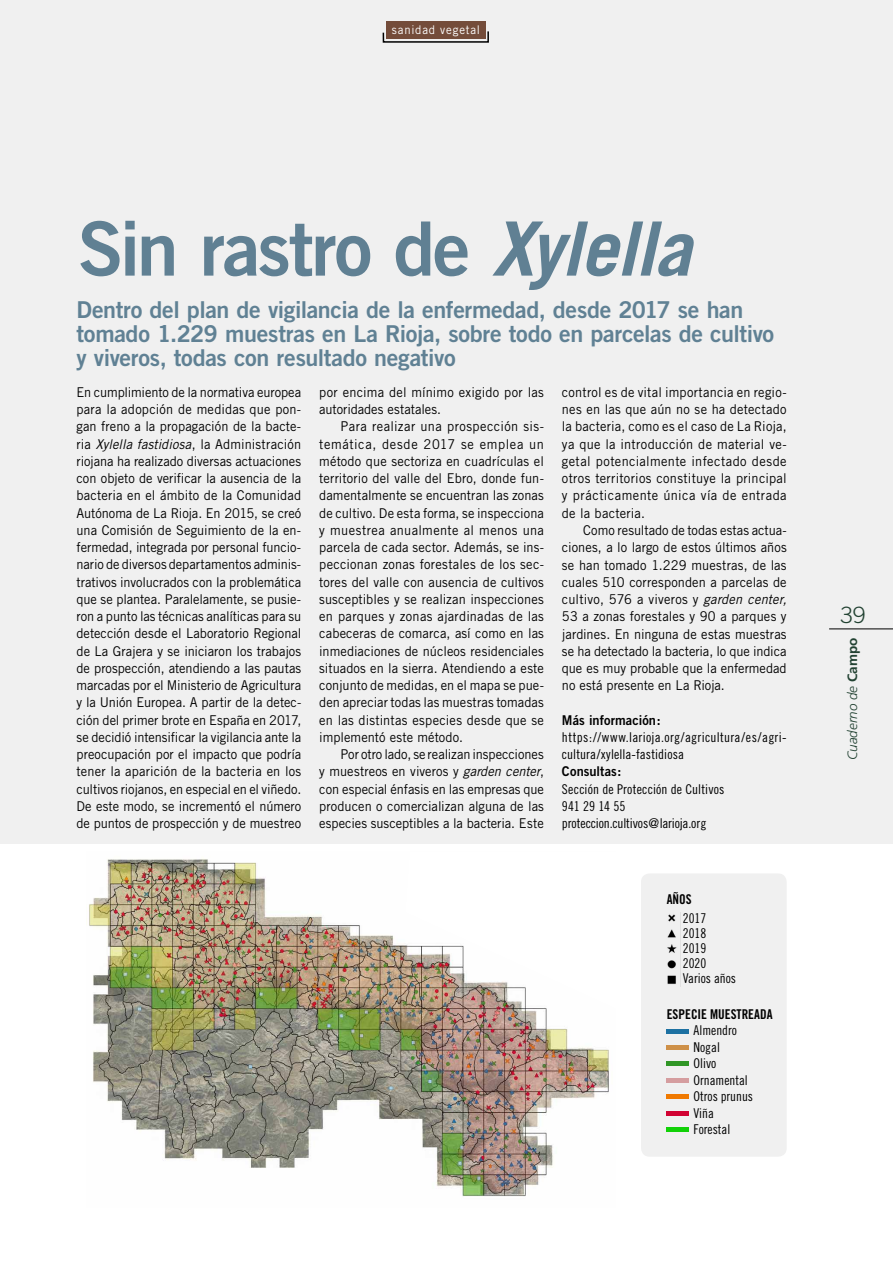
<style>
.page{position:relative;width:893px;height:1263px;background:#f0f0f0}
.page>*{position:absolute;margin:0;border:0;box-sizing:border-box;transform-origin:0 0}
.t1{font:75px "Trade Gothic Bold Two";letter-spacing:-.03em;color:#608093}
.t2{font:23.25px/24px "Trade Gothic Bold Two";letter-spacing:-.015em;color:#608194}
.t3{font:300 22.5px "Trade Gothic";color:#254736}
.t4{font:13.5px/17.2px "Trade Gothic";letter-spacing:.005em;color:#000;text-align:justify;scale:.95 1}
.t5{font:13.5px/16.5px "Trade Gothic Cond Eighteen";color:#000}
.t6{font:13.5px/17.2px "Trade Gothic Cond Eighteen";letter-spacing:.02em;color:#000}
.t7{font:13.5px "Trade Gothic Bold Two";letter-spacing:.005em;color:#000;scale:.95 1}
.t8{font:13.5px "Trade Gothic Bold Cond Twenty";color:#000}
.t9{font:italic 300 13.5px "Frutiger";color:#254736}
.t10{font:12px "Trade Gothic";letter-spacing:.07em;color:#fff;scale:.95 1}
.s1{font-family:"Trade Gothic";font-weight:700;font-style:italic}
.s2{font-style:italic}
.s3{font-weight:700;font-style:normal}
</style>
<div class="page">
<svg style="left:382px;top:30px;width:107px;height:13px"></svg>
<div style="left:386px;top:21px;width:99px;height:18px;background:#744c3a"></div>
<div style="left:0;top:845px;width:893px;height:418px;background:#fff"></div>
<div style="left:641px;top:873px;width:146px;height:284px;background:#f0f0f0;border-radius:9px"></div>
<hr style="left:667px;top:1029px;width:22px;height:4px;background:#1d71a2">
<div style="left:667px;top:1094px;width:22px;height:5px;background:#f07900"></div>
<div style="left:667px;top:1061px;width:22px;height:5px;background:#309626"></div>
<div style="left:667px;top:1127px;width:22px;height:5px;background:#12d108"></div>
<div style="left:667px;top:1045px;width:22px;height:5px;background:#ce9048"></div>
<div style="left:667px;top:1111px;width:22px;height:5px;background:#d10232"></div>
<div style="left:667px;top:1078px;width:22px;height:5px;background:#d59d9f"></div>
<img style="left:667px;top:914px;width:10px;height:70px">
<img style="left:89px;top:859px;width:521px;height:338px">
<svg style="left:405px;top:859px;width:205px;height:151px"></svg>
<p class="t10" style="left:392px;top:23px;width:94px">sanidad vegetal</p>
<h1 class="t1" style="left:78px;top:202px;width:615px">Sin rastro de <span class="s1">Xylella</span></h1>
<h2 class="t2" style="left:77px;top:298px;width:699px">Dentro del plan de vigilancia de la enfermedad, desde 2017 se han tomado 1.229 muestras en La Rioja, sobre todo en parcelas de cultivo y viveros, todas con resultado negativo</h2>
<p class="t4" style="left:77px;top:383px;width:238px">En cumplimiento de la normativa europea para la adopción de medidas que pon&shy;gan freno a la propagación de la bacte&shy;ria <span class="s2">Xylella fastidiosa</span>, la Administración riojana ha realizado diversas actuaciones con objeto de verificar la ausencia de la bacteria en el ámbito de la Comunidad Autónoma de La Rioja. En 2015, se creó una Comisión de Seguimiento de la en&shy;fermedad, integrada por personal funcio&shy;nario de diversos departamentos adminis&shy;trativos involucrados con la problemática que se plantea. Paralelamente, se pusie&shy;ron a punto las técnicas analíticas para su detección desde el Laboratorio Regional de La Grajera y se iniciaron los trabajos de prospección, atendiendo a las pautas marcadas por el Ministerio de Agricultura y la Unión Europea. A partir de la detec&shy;ción del primer brote en España en 2017, se decidió intensificar la vigilancia ante la preocupación por el impacto que podría tener la aparición de la bacteria en los cultivos riojanos, en especial en el viñedo.<br>De este modo, se incrementó el número de puntos de prospección y de muestreo</p>
<p class="t4" style="left:319px;top:383px;width:238px">por encima del mínimo exigido por las autoridades estatales.</p>
<p class="t4" style="left:562px;top:383px;width:238px">control es de vital importancia en regio&shy;nes en las que aún no se ha detectado la bacteria, como es el caso de La Rioja, ya que la introducción de material ve&shy;getal potencialmente infectado desde otros territorios constituye la principal y prácticamente única vía de entrada de la bacteria.</p>
<p class="t4" style="left:562px;top:521px;width:238px;text-indent:21px">Como resultado de todas estas actua&shy;ciones, a lo largo de estos últimos años se han tomado 1.229 muestras, de las cuales 510 corresponden a parcelas de cultivo, 576 a viveros y <span class="s2">garden center, </span>53 a zonas forestales y 90 a parques y jardines. En ninguna de estas muestras se ha detectado la bacteria, lo que indica que es muy probable que la enfermedad no está presente en La Rioja.</p>
<p class="t7" style="left:562px;top:712px;width:105px">Más información:</p>
<p class="t6" style="left:562px;top:728px;width:226px">https://www.larioja.org/agricultura/es/agri&shy;cultura/xylella-fastidiosa</p>
<p class="t7" style="left:562px;top:763px;width:64px">Consultas:</p>
<p class="t5" style="left:562px;top:780px;width:164px;line-height:17.2px">Sección de Protección de Cultivos<br>941 29 14 55 proteccion.cultivos@larioja.org</p>
<p class="t4" style="left:319px;top:418px;width:238px;text-indent:21px">Para realizar una prospección sis&shy;temática, desde 2017 se emplea un método que sectoriza en cuadrículas el territorio del valle del Ebro, donde fun&shy;damentalmente se encuentran las zonas de cultivo. De esta forma, se inspecciona y muestrea anualmente al menos una parcela de cada sector. Además, se ins&shy;peccionan zonas forestales de los sec&shy;tores del valle con ausencia de cultivos susceptibles y se realizan inspecciones en parques y zonas ajardinadas de las cabeceras de comarca, así como en las inmediaciones de núcleos residenciales situados en la sierra. Atendiendo a este conjunto de medidas, en el mapa se pue&shy;den apreciar todas las muestras tomadas en las distintas especies desde que se implementó este método.</p>
<p class="t4" style="left:319px;top:746px;width:238px;text-indent:21px">Por otro lado, se realizan inspecciones y muestreos en viveros y <span class="s2">garden center</span>, con especial énfasis en las empresas que producen o comercializan alguna de las especies susceptibles a la bacteria. Este</p>
<p class="t8" style="left:667px;top:891px;width:26px">AÑOS</p>
<p class="t5" style="left:683px;top:911px;width:55px;line-height:15px">2017<br>2018<br>2019<br>2020<br>Varios años</p>
<p class="t8" style="left:667px;top:1006px;width:107px">ESPECIE MUESTREADA</p>
<p class="t5" style="left:693px;top:1022px;width:61px">Almendro<br>Nogal<br>Olivo<br>Ornamental<br>Otros prunus<br>Viña<br>Forestal</p>
<h3 class="t3" style="left:840px;top:601px;width:27px">39</h3>
<p class="t9" style="left:845px;top:760px;width:124px;rotate:-90deg">Cuaderno de <span class="s3">Campo</span></p>
</div>
